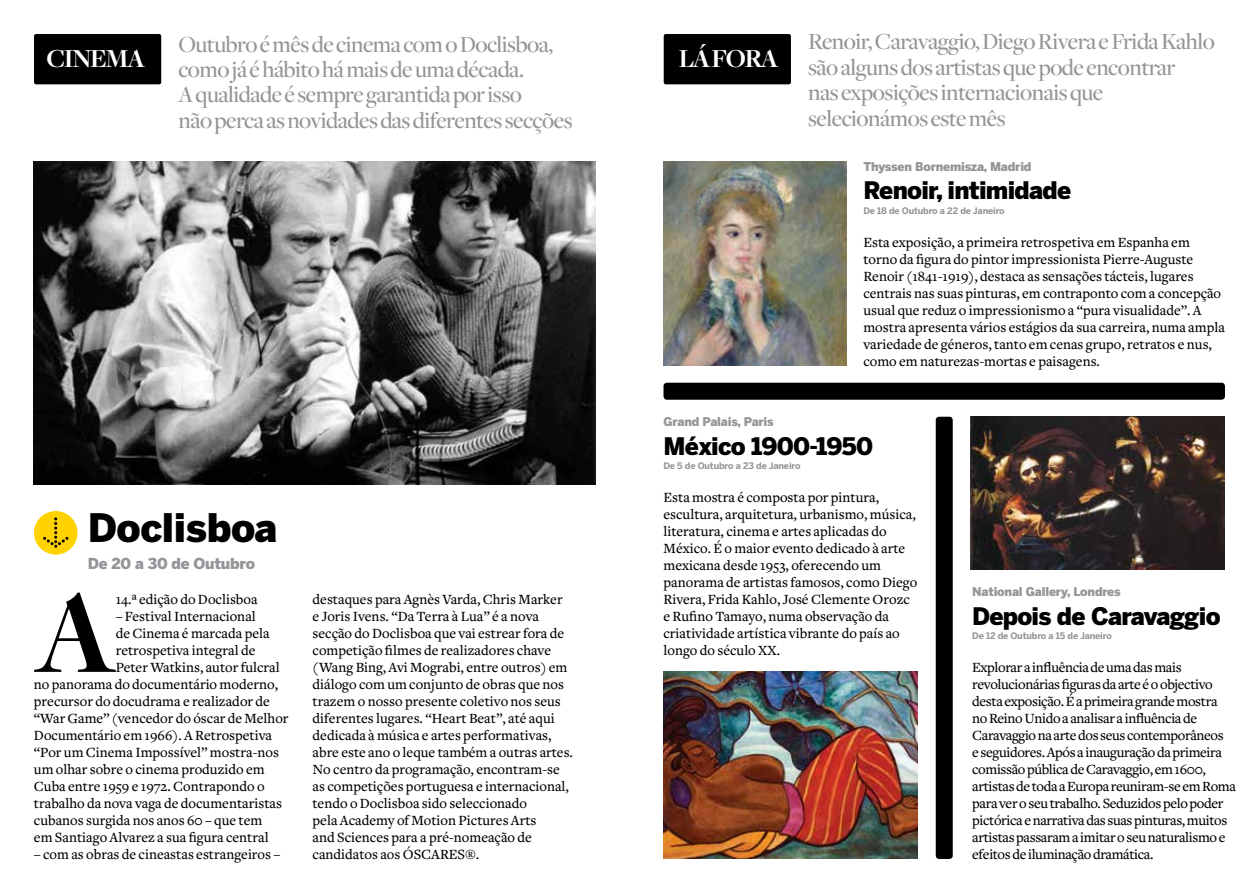
<style>
.page{position:relative;width:1259px;height:893px;background:#fff}
.page>*{position:absolute;margin:0;border:0;box-sizing:border-box;transform-origin:0 0}
.t1{font:700 123.45px "Freight Disp";color:#000}
.t2{font:900 39px "Benton Sans";letter-spacing:-.01em;color:#000}
.t3{font:700 27px "Freight Disp";letter-spacing:-.05em;color:#fff}
.t4{font:500 24px/25.5px "Freight Disp";letter-spacing:-.02em;color:#939598}
.t5{font:900 24px "Benton Sans";letter-spacing:-.03em;color:#000}
.t6{font:900 15px "Benton Sans";letter-spacing:-.015em;color:#939598}
.t7{font:500 14.7px/17px "Freight Text";color:#000}
.t8{font:500 14.7px/17px "Freight Text";letter-spacing:-.025em;color:#000}
.t9{font:900 12px "Benton Sans";letter-spacing:-.015em;color:#939598}
.t10{font:700 9px "Benton Sans";letter-spacing:-.015em;color:#939598}
</style>
<div class="page">
<div style="left:34px;top:34px;width:127px;height:50px;background:#000;border-radius:2px"></div>
<img style="left:34px;top:162px;width:561px;height:323px">
<div style="left:34px;top:511px;width:44px;height:44px;background:#ffd200;border-radius:50%"></div>
<svg style="left:43px;top:517px;width:25px;height:31px"></svg>
<div style="left:664px;top:34px;width:127px;height:50px;background:#000;border-radius:2px"></div>
<div style="left:663px;top:383px;width:562px;height:17px;background:#000;border-radius:3px"></div>
<div style="left:935px;top:417px;width:17px;height:442px;background:#000;border-radius:3px"></div>
<img style="left:663px;top:672px;width:254px;height:187px">
<img style="left:970px;top:417px;width:255px;height:153px">
<img style="left:664px;top:162px;width:182px;height:204px">
<h3 class="t3" style="left:47px;top:44px;width:100px">CINEMA</h3>
<h3 class="t4" style="left:178px;top:32px;width:396px">Outubro é mês de cinema com o Doclisboa, como já é hábito há mais de uma década.<br>A qualidade é sempre garantida por isso<br>não perca as novidades das diferentes secções</h3>
<h2 class="t2" style="left:88px;top:504px;width:191px">Doclisboa</h2>
<p class="t6" style="left:88px;top:555px;width:169px">De 20 a 30 de Outubro</p>
<h1 class="t1" style="left:36px;top:565px;width:82px">A</h1>
<p class="t7" style="left:116px;top:591px;width:143px">14.ª edição do Doclisboa</p>
<p class="t7" style="left:116px;top:608px;width:142px">– Festival Internacional</p>
<p class="t7" style="left:116px;top:625px;width:155px">de Cinema é marcada pela</p>
<p class="t7" style="left:116px;top:642px;width:141px">retrospetiva integral de</p>
<p class="t7" style="left:116px;top:659px;width:165px">Peter Watkins, autor fulcral</p>
<p class="t7" style="left:34px;top:676px;width:246px">no panorama do documentário moderno,</p>
<p class="t7" style="left:34px;top:693px;width:237px">precursor do docudrama e realizador de</p>
<p class="t7" style="left:34px;top:710px;width:256px">“War Game” (vencedor do óscar de Melhor</p>
<p class="t7" style="left:34px;top:727px;width:240px">Documentário em 1966). A Retrospetiva</p>
<p class="t7" style="left:34px;top:744px;width:246px">“Por um Cinema Impossível” mostra-nos</p>
<p class="t7" style="left:34px;top:761px;width:232px">um olhar sobre o cinema produzido em</p>
<p class="t7" style="left:34px;top:778px;width:232px">Cuba entre 1959 e 1972. Contrapondo o</p>
<p class="t7" style="left:34px;top:795px;width:249px">trabalho da nova vaga de documentaristas</p>
<p class="t7" style="left:34px;top:812px;width:230px">cubanos surgida nos anos 60 – que tem</p>
<p class="t7" style="left:34px;top:829px;width:236px">em Santiago Alvarez a sua figura central</p>
<p class="t7" style="left:34px;top:846px;width:248px">– com as obras de cineastas estrangeiros –</p>
<p class="t7" style="left:313px;top:591px;width:262px">destaques para Agnès Varda, Chris Marker<br>e Joris Ivens. “Da Terra à Lua” é a nova secção do Doclisboa que vai estrear fora de competição filmes de realizadores chave (Wang Bing, Avi Mograbi, entre outros) em diálogo com um conjunto de obras que nos trazem o nosso presente coletivo nos seus diferentes lugares. “Heart Beat”, até aqui dedicada à música e artes performativas, abre este ano o leque também a outras artes.<br>No centro da programação, encontram-se as competições portuguesa e internacional, tendo o Doclisboa sido seleccionado<br>pela Academy of Motion Pictures Arts<br>and Sciences para a pré-nomeação de candidatos aos ÓSCARES®.</p>
<h3 class="t3" style="left:679px;top:44px;width:101px">LÁ FORA</h3>
<h3 class="t4" style="left:808px;top:29px;width:408px">Renoir, Caravaggio, Diego Rivera e Frida Kahlo são alguns dos artistas que pode encontrar<br>nas exposições internacionais que selecionámos este mês</h3>
<p class="t9" style="left:863px;top:160px;width:170px">Thyssen Bornemisza, Madrid</p>
<h3 class="t5" style="left:863px;top:176px;width:209px">Renoir, intimidade</h3>
<p class="t10" style="left:863px;top:205px;width:143px">De 18 de Outubro a 22 de Janeiro</p>
<p class="t7" style="left:863px;top:234px;width:363px">Esta exposição, a primeira retrospetiva em Espanha em torno da figura do pintor impressionista Pierre-Auguste Renoir (1841-1919), destaca as sensações tácteis, lugares centrais nas suas pinturas, em contraponto com a concepção usual que reduz o impressionismo a “pura visualidade”. A mostra apresenta vários estágios da sua carreira, numa ampla variedade de géneros, tanto em cenas grupo, retratos e nus, como em naturezas-mortas e paisagens.</p>
<p class="t9" style="left:663px;top:415px;width:112px">Grand Palais, Paris</p>
<h3 class="t5" style="left:663px;top:431px;width:211px">México 1900-1950</h3>
<p class="t10" style="left:663px;top:461px;width:138px">De 5 de Outubro a 23 de Janeiro</p>
<p class="t7" style="left:663px;top:489px;width:255px">Esta mostra é composta por pintura, escultura, arquitetura, urbanismo, música, literatura, cinema e artes aplicadas do México. É o maior evento dedicado à arte mexicana desde 1953, oferecendo um panorama de artistas famosos, como Diego Rivera, Frida Kahlo, José Clemente Orozc e Rufino Tamayo, numa observação da criatividade artística vibrante do país ao longo do século XX.</p>
<p class="t9" style="left:972px;top:585px;width:150px">National Gallery, Londres</p>
<h3 class="t5" style="left:972px;top:601px;width:250px">Depois de Caravaggio</h3>
<p class="t10" style="left:972px;top:631px;width:141px">De 12 de Outubro a 15 de Janeiro</p>
<p class="t8" style="left:972px;top:659px;width:265px">Explorar a influência de uma das mais revolucionárias figuras da arte é o objectivo desta exposição. É a primeira grande mostra no Reino Unido a analisar a influência de Caravaggio na arte dos seus contemporâneos<br>e seguidores. Após a inauguração da primeira comissão pública de Caravaggio, em 1600, artistas de toda a Europa reuniram-se em Roma para ver o seu trabalho. Seduzidos pelo poder pictórica e narrativa das suas pinturas, muitos artistas passaram a imitar o seu naturalismo e efeitos de iluminação dramática.</p>
</div>
